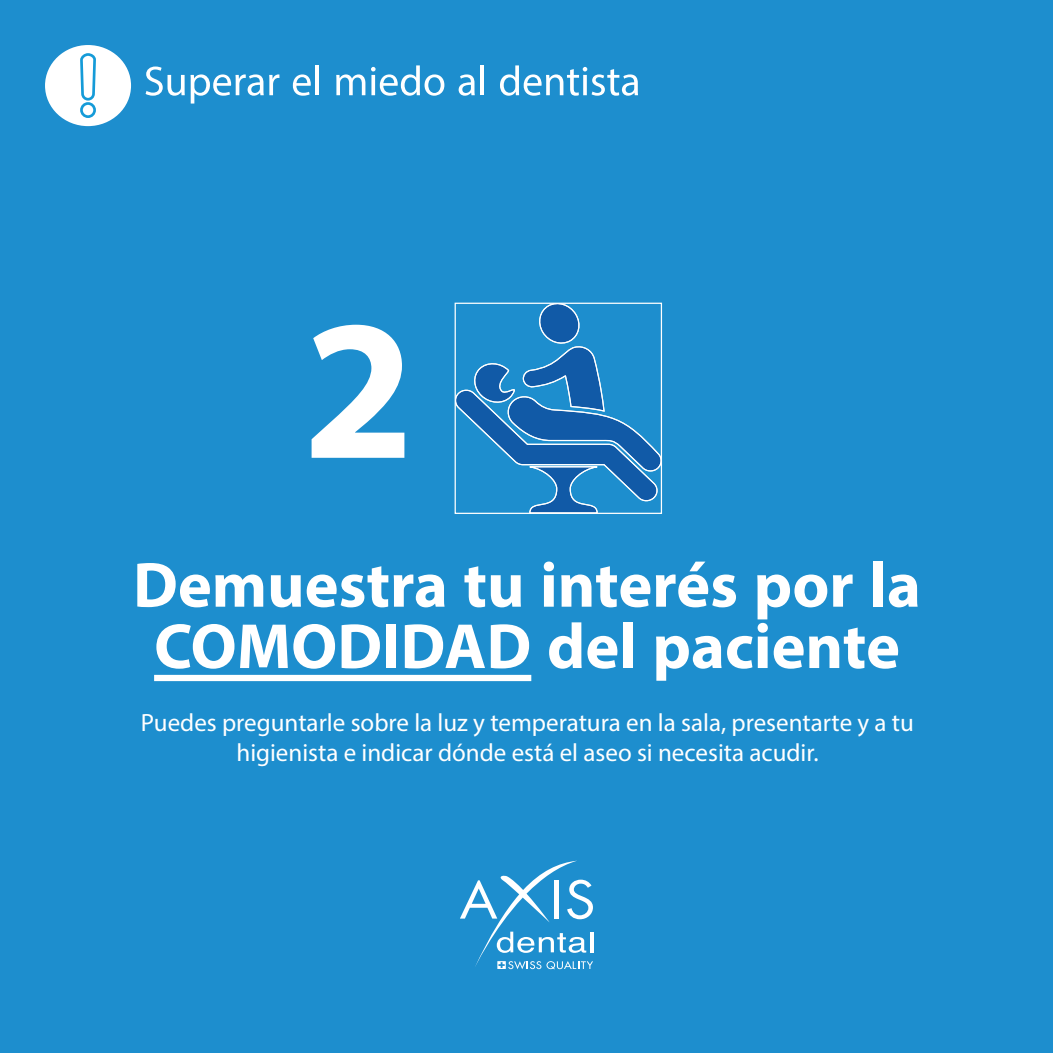
<style>
.page{position:relative;width:1053px;height:1053px;background:#fff}
.page>*{position:absolute;margin:0;border:0;box-sizing:border-box;transform-origin:0 0}
.t1{font:700 201.25px "Myriad Hebrew";color:#fff}
.t2{font:700 90px "Myriad Arabic";color:#fff}
.t3{font:58.75px "Myriad Arabic";color:#fff}
.t4{font:25px/30px "Myriad Pro";color:#fff;text-align:center}
</style>
<div class="page">
<div style="left:0;top:0;width:1052px;height:1052px;background:#1d8ece"></div>
<div style="left:45px;top:45px;width:86px;height:81px;background:#fff;border-radius:50%"></div>
<svg style="left:460px;top:860px;width:133px;height:109px"></svg>
<svg style="left:80px;top:53px;width:16px;height:65px"></svg>
<svg style="left:456px;top:304px;width:204px;height:208px"></svg>
<div style="left:454px;top:302px;width:208px;height:212px;border:1px solid #fff"></div>
<div style="left:154px;top:674px;width:377px;height:7px;background:#fff"></div>
<h3 class="t3" style="left:144px;top:41px;width:498px">Superar el miedo al dentista</h3>
<h1 class="t1" style="left:303px;top:277px;width:113px">2</h1>
<h2 class="t2" style="left:133px;top:523px;width:789px">Demuestra tu interés por la</h2>
<h2 class="t2" style="left:154px;top:584px;width:747px">COMODIDAD del paciente</h2>
<p class="t4" style="left:141px;top:707px;width:774px">Puedes preguntarle sobre la luz y temperatura en la sala, presentarte y a tu higienista e indicar dónde está el aseo si necesita acudir.</p>
</div>
